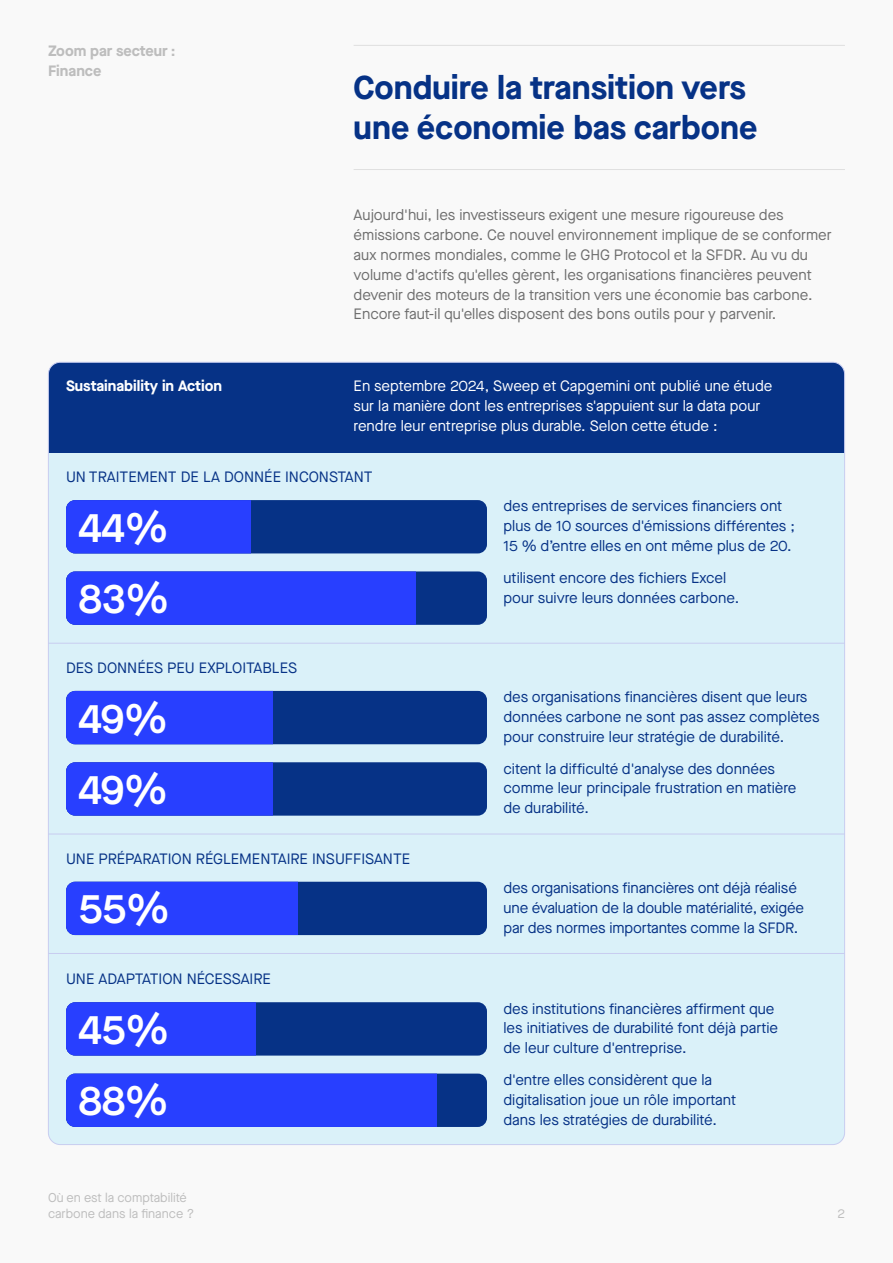
<style>
.page{position:relative;width:893px;height:1263px;background:#f9f9f9}
.page>*{position:absolute;margin:0;border:0;box-sizing:border-box;transform-origin:0 0}
.t1{font:600 41.4px/71.4px "Maison Neue";letter-spacing:-.005em;color:#fff}
.t2{font:700 33px/39.6px "Maison Neue";color:#063286}
.t3{font:15px/19.8px "Maison Neue";color:#063286}
.t4{font:15px/19.8px "Maison Neue";color:#6e6e6e}
.t5{font:15px/19.8px "Maison Neue";color:#fff}
.t6{font:700 15px "Maison Neue";color:#fff}
.t7{font:700 15px/19.8px "Maison Neue";color:#bdbdbd}
.t8{font:12.75px/15.8px "Maison Neue";color:#bdbdbd}
</style>
<div class="page">
<hr style="left:354px;top:45px;width:491px;height:1px;background:#e0e0e0">
<hr style="left:354px;top:169px;width:491px;height:1px;background:#e0e0e0">
<div style="left:48px;top:362px;width:797px;height:782px;background:#daf1f9;border-radius:12px"></div>
<div style="left:48px;top:362px;width:797px;height:90px;background:#063286"></div>
<hr style="left:48px;top:643px;width:797px;height:1px;background:#c8cdf0">
<hr style="left:48px;top:834px;width:797px;height:1px;background:#c8cdf0">
<hr style="left:48px;top:953px;width:797px;height:1px;background:#c8cdf0">
<div style="left:66px;top:500px;width:421px;height:53px;background:#063286;border-radius:9px"></div>
<div style="left:66px;top:500px;width:185px;height:53px;background:#283fff"></div>
<div style="left:66px;top:691px;width:421px;height:53px;background:#063286;border-radius:9px"></div>
<div style="left:66px;top:691px;width:206px;height:53px;background:#283fff"></div>
<div style="left:66px;top:1002px;width:421px;height:53px;background:#063286;border-radius:9px"></div>
<div style="left:66px;top:1002px;width:189px;height:53px;background:#283fff"></div>
<div style="left:66px;top:1073px;width:421px;height:54px;background:#063286;border-radius:9px"></div>
<div style="left:66px;top:1073px;width:370px;height:54px;background:#283fff"></div>
<div style="left:66px;top:762px;width:421px;height:54px;background:#063286;border-radius:9px"></div>
<div style="left:66px;top:762px;width:206px;height:54px;background:#283fff"></div>
<div style="left:66px;top:571px;width:421px;height:54px;background:#063286;border-radius:9px"></div>
<div style="left:66px;top:571px;width:349px;height:54px;background:#283fff"></div>
<div style="left:66px;top:882px;width:421px;height:53px;background:#063286;border-radius:9px"></div>
<div style="left:66px;top:882px;width:232px;height:53px;background:#283fff"></div>
<p class="t7" style="left:48px;top:41px;width:129px">Zoom par secteur :<br>Finance</p>
<h2 class="t2" style="left:354px;top:67px;width:405px">Conduire la transition vers une économie bas carbone</h2>
<p class="t4" style="left:354px;top:205px;width:480px">Aujourd'hui, les investisseurs exigent une mesure rigoureuse des émissions carbone. Ce nouvel environnement implique de se conformer aux normes mondiales, comme le GHG Protocol et la SFDR. Au vu du volume d'actifs qu'elles gèrent, les organisations financières peuvent devenir des moteurs de la transition vers une économie bas carbone.<br>Encore faut-il qu'elles disposent des bons outils pour y parvenir.</p>
<p class="t6" style="left:66px;top:375px;width:158px">Sustainability in Action</p>
<p class="t5" style="left:354px;top:376px;width:420px">En septembre 2024, Sweep et Capgemini ont publié une étude sur la manière dont les entreprises s'appuient sur la data pour rendre leur entreprise plus durable. Selon cette étude :</p>
<p class="t3" style="left:66px;top:467px;width:308px">UN TRAITEMENT DE LA DONNÉE INCONSTANT</p>
<p class="t3" style="left:503px;top:496px;width:293px">des entreprises de services financiers ont plus de 10 sources d'émissions différentes ;<br>15 % d’entre elles en ont même plus de 20.</p>
<p class="t3" style="left:503px;top:567px;width:237px">utilisent encore des fichiers Excel pour suivre leurs données carbone.</p>
<h1 class="t1" style="left:79px;top:491px;width:91px">44%</h1>
<h1 class="t1" style="left:79px;top:562px;width:92px">83%</h1>
<p class="t3" style="left:66px;top:658px;width:233px">DES DONNÉES PEU EXPLOITABLES</p>
<h1 class="t1" style="left:79px;top:681px;width:90px">49%</h1>
<h1 class="t1" style="left:79px;top:753px;width:90px">49%</h1>
<p class="t3" style="left:66px;top:848px;width:346px">UNE PRÉPARATION RÉGLEMENTAIRE INSUFFISANTE</p>
<h1 class="t1" style="left:79px;top:872px;width:92px">55%</h1>
<p class="t3" style="left:66px;top:969px;width:206px">UNE ADAPTATION NÉCESSAIRE</p>
<h1 class="t1" style="left:79px;top:993px;width:92px">45%<br>88%</h1>
<p class="t8" style="left:48px;top:1190px;width:148px">Où en est la comptabilité carbone dans la finance ?</p>
<p class="t3" style="left:503px;top:687px;width:318px">des organisations financières disent que leurs données carbone ne sont pas assez complètes pour construire leur stratégie de durabilité.</p>
<p class="t3" style="left:503px;top:758px;width:295px">citent la difficulté d'analyse des données comme leur principale frustration en matière de durabilité.</p>
<p class="t3" style="left:503px;top:878px;width:302px">des organisations financières ont déjà réalisé une évaluation de la double matérialité, exigée par des normes importantes comme la SFDR.</p>
<p class="t3" style="left:503px;top:998px;width:276px">des institutions financières affirment que les initiatives de durabilité font déjà partie de leur culture d'entreprise.</p>
<p class="t3" style="left:503px;top:1070px;width:234px">d'entre elles considèrent que la digitalisation joue un rôle important dans les stratégies de durabilité.</p>
<p class="t8" style="left:837px;top:1205px;width:9px">2</p>
</div>
